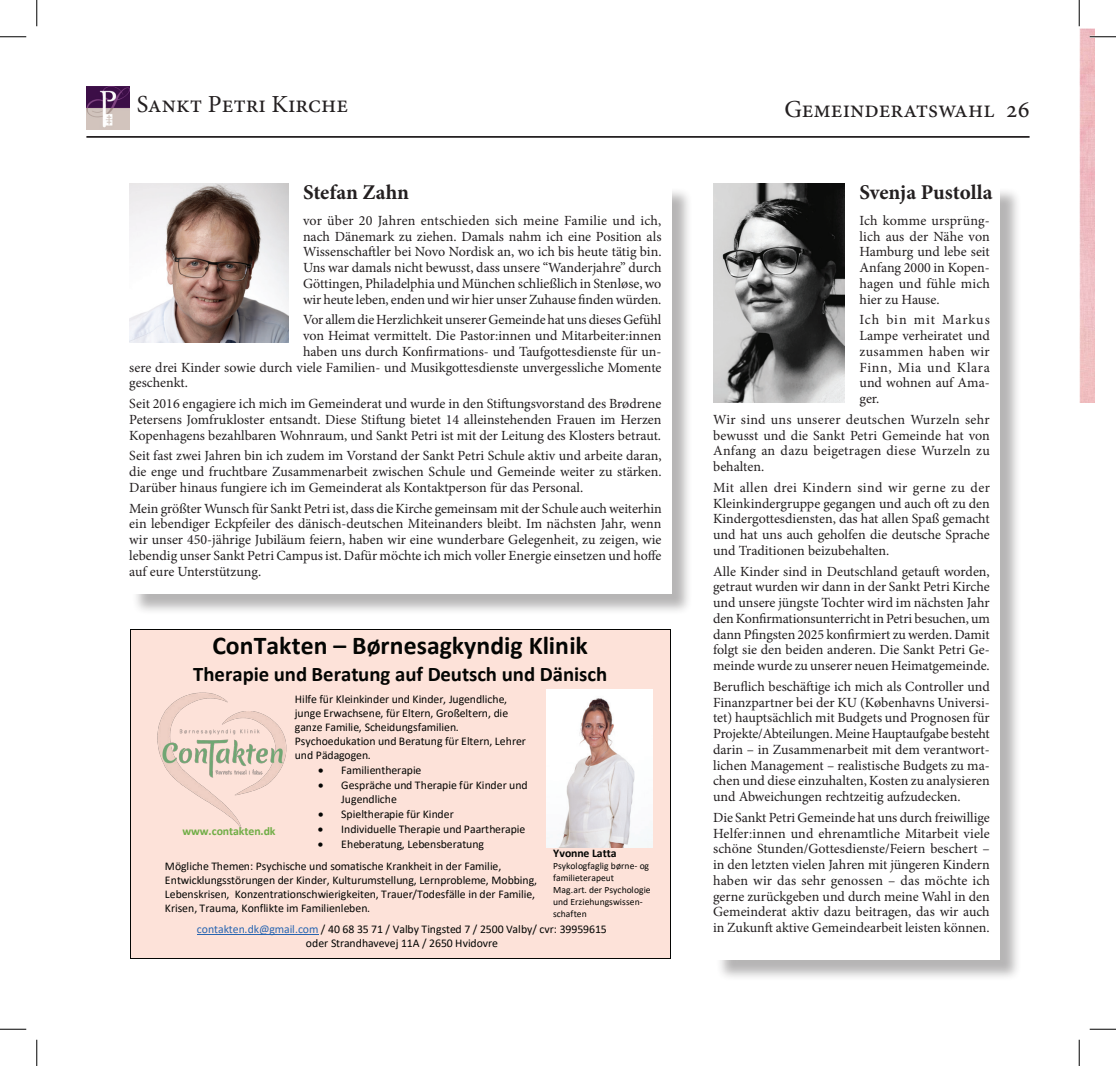
<style>
.page{position:relative;width:1116px;height:1066px;background:#fff}
.page>*{position:absolute;margin:0;border:0;box-sizing:border-box;transform-origin:0 0}
.t1{font:700 25.72px "Calibri";color:#040503}
.t2{font:24.5px "Minion Pro";color:#231f20}
.t3{font:700 21px "Minion Pro";letter-spacing:-.005em;color:#231f20}
.t4{font:700 20.82px "Calibri";color:#040503}
.t5{font:14px/15.8px "Minion Pro";color:#231f20;text-align:justify}
.t6{font:11.72px/14.2px "Calibri";color:#040503}
.t7{font:700 11.72px "Calibri";letter-spacing:-.005em;color:#70ad46}
.t8{font:700 11.72px "Calibri";letter-spacing:-.005em;color:#040503}
.t9{font:9.62px/11.9px "Calibri";letter-spacing:-.005em;color:#040503}
.s1{color:#2865b1}
</style>
<div class="page">
<hr style="left:86px;top:136px;width:943px;height:2px;background:#231f20">
<img style="left:86px;top:86px;width:43px;height:43px">
<div style="left:132px;top:187px;width:561px;height:429px;background:#231f20;opacity:.33"></div>
<div style="left:129px;top:184px;width:542px;height:409px;background:#fff"></div>
<img style="left:129px;top:184px;width:159px;height:159px">
<div style="left:715px;top:187px;width:306px;height:794px;background:#231f20;opacity:.33"></div>
<div style="left:713px;top:184px;width:286px;height:775px;background:#fff"></div>
<img style="left:713px;top:184px;width:131px;height:218px">
<div style="left:137px;top:630px;width:526px;height:31px;background:#fde2d9"></div>
<div style="left:137px;top:661px;width:526px;height:25px;background:#fde2d9"></div>
<div style="left:137px;top:686px;width:526px;height:26px;background:#fde2d9"></div>
<div style="left:137px;top:712px;width:526px;height:18px;background:#fde2d9"></div>
<div style="left:137px;top:730px;width:526px;height:19px;background:#fde2d9"></div>
<div style="left:137px;top:749px;width:526px;height:19px;background:#fde2d9"></div>
<div style="left:137px;top:768px;width:526px;height:19px;background:#fde2d9"></div>
<div style="left:137px;top:787px;width:526px;height:19px;background:#fde2d9"></div>
<div style="left:137px;top:806px;width:526px;height:19px;background:#fde2d9"></div>
<div style="left:137px;top:825px;width:526px;height:19px;background:#fde2d9"></div>
<div style="left:137px;top:844px;width:526px;height:19px;background:#fde2d9"></div>
<div style="left:137px;top:863px;width:526px;height:19px;background:#fde2d9"></div>
<div style="left:137px;top:882px;width:526px;height:18px;background:#fde2d9"></div>
<div style="left:137px;top:900px;width:526px;height:19px;background:#fde2d9"></div>
<div style="left:137px;top:919px;width:526px;height:19px;background:#fde2d9"></div>
<div style="left:137px;top:938px;width:526px;height:19px;background:#fde2d9"></div>
<hr style="left:130px;top:629px;width:539px;height:1px;background:#040503">
<hr style="left:130px;top:629px;width:1px;height:328px;background:#040503">
<hr style="left:130px;top:957px;width:539px;height:1px;background:#040503">
<hr style="left:669px;top:629px;width:1px;height:328px;background:#040503">
<hr style="left:197px;top:934px;width:121px;height:1px;background:#2865b1">
<div style="left:544px;top:840px;width:123px;height:82px;background:#fde2d9"></div>
<img style="left:134px;top:663px;width:153px;height:183px">
<img style="left:547px;top:689px;width:105px;height:158px">
<img style="left:1079px;top:28px;width:14px;height:374px">
<hr style="left:1089px;top:36px;width:26px;height:2px;background:#fff">
<svg style="left:0;top:36px;width:26px;height:1px"></svg>
<svg style="left:1089px;top:36px;width:26px;height:1px"></svg>
<svg style="left:0;top:1029px;width:26px;height:1px"></svg>
<svg style="left:1089px;top:1029px;width:26px;height:1px"></svg>
<svg style="left:36px;top:0;width:1px;height:26px"></svg>
<svg style="left:36px;top:1039px;width:1px;height:27px"></svg>
<svg style="left:1078px;top:0;width:1px;height:26px"></svg>
<svg style="left:1078px;top:1039px;width:1px;height:27px"></svg>
<h2 class="t2" style="left:137px;top:88px;width:213px">Sankt Petri Kirche</h2>
<h2 class="t2" style="left:784px;top:93px;width:247px">Gemeinderatswahl 26</h2>
<h3 class="t3" style="left:303px;top:178px;width:108px">Stefan Zahn</h3>
<p class="t5" style="left:303px;top:213px;width:360px">vor über 20 Jahren entschieden sich meine Familie und ich, nach Dänemark zu ziehen. Damals nahm ich eine Position als Wissenschaftler bei Novo Nordisk an, wo ich bis heute tätig bin.<br>Uns war damals nicht bewusst, dass unsere “Wanderjahre” durch Göttingen, Philadelphia und München schließlich in Stenløse, wo wir heute leben, enden und wir hier unser Zuhause finden würden.</p>
<p class="t5" style="left:303px;top:312px;width:360px">Vor allem die Herzlichkeit unserer Gemeinde hat uns dieses Gefühl</p>
<p class="t5" style="left:303px;top:328px;width:360px">von Heimat vermittelt. Die Pastor:innen und Mitarbeiter:innen</p>
<p class="t5" style="left:303px;top:344px;width:360px">haben uns durch Konfirmations- und Taufgottesdienste für un-</p>
<p class="t5" style="left:129px;top:359px;width:533px">sere drei Kinder sowie durch viele Familien- und Musikgottesdienste unvergessliche Momente</p>
<p class="t5" style="left:129px;top:375px;width:60px">geschenkt.</p>
<p class="t5" style="left:129px;top:396px;width:533px">Seit 2016 engagiere ich mich im Gemeinderat und wurde in den Stiftungsvorstand des Brødrene Petersens Jomfrukloster entsandt. Diese Stiftung bietet 14 alleinstehenden Frauen im Herzen Kopenhagens bezahlbaren Wohnraum, und Sankt Petri ist mit der Leitung des Klosters betraut.</p>
<p class="t5" style="left:129px;top:448px;width:533px">Seit fast zwei Jahren bin ich zudem im Vorstand der Sankt Petri Schule aktiv und arbeite daran, die enge und fruchtbare Zusammenarbeit zwischen Schule und Gemeinde weiter zu stärken.<br>Darüber hinaus fungiere ich im Gemeinderat als Kontaktperson für das Personal.</p>
<p class="t5" style="left:129px;top:500px;width:534px">Mein größter Wunsch für Sankt Petri ist, dass die Kirche gemeinsam mit der Schule auch weiterhin ein lebendiger Eckpfeiler des dänisch-deutschen Miteinanders bleibt. Im nächsten Jahr, wenn wir unser 450-jährige Jubiläum feiern, haben wir eine wunderbare Gelegenheit, zu zeigen, wie lebendig unser Sankt Petri Campus ist. Dafür möchte ich mich voller Energie einsetzen und hoffe auf eure Unterstützung.</p>
<h1 class="t1" style="left:212px;top:627px;width:377px">ConTakten – Børnesagkyndig Klinik</h1>
<h3 class="t4" style="left:193px;top:659px;width:416px">Therapie und Beratung auf Deutsch und Dänisch</h3>
<p class="t7" style="left:182px;top:823px;width:94px">www.contakten.dk</p>
<p class="t6" style="left:295px;top:691px;width:233px">Hilfe für Kleinkinder und Kinder, Jugendliche, junge Erwachsene, für Eltern, Großeltern, die ganze Familie, Scheidungsfamilien.<br>Psychoedukation und Beratung für Eltern, Lehrer und Pädagogen.</p>
<p class="t6" style="left:318px;top:763px;width:105px">• Familientherapie</p>
<p class="t6" style="left:341px;top:778px;width:188px;text-indent:-23px">• Gespräche und Therapie für Kinder und<br>Jugendliche</p>
<p class="t6" style="left:318px;top:806px;width:137px">• Spieltherapie für Kinder</p>
<p class="t6" style="left:318px;top:821px;width:209px">• Individuelle Therapie und Paartherapie</p>
<p class="t6" style="left:318px;top:836px;width:168px">• Eheberatung, Lebensberatung</p>
<p class="t6" style="left:165px;top:858px;width:373px">Mögliche Themen: Psychische und somatische Krankheit in der Familie, Entwicklungsstörungen der Kinder, Kulturumstellung, Lernprobleme, Mobbing, Lebenskrisen, Konzentrationschwierigkeiten, Trauer/Todesfälle in der Familie, Krisen, Trauma, Konflikte im Familienleben.</p>
<p class="t8" style="left:553px;top:844px;width:65px">Yvonne Latta</p>
<p class="t9" style="left:553px;top:859px;width:99px">Psykologfaglig børne- og familieterapeut<br>Mag.art. der Psychologie und Erziehungswissen&shy;schaften</p>
<p class="t6" style="left:197px;top:922px;width:411px;text-align:center"><span class="s1">contakten.dk@gmail.com</span> / 40 68 35 71 / Valby Tingsted 7 / 2500 Valby/ cvr: 39959615 oder Strandhavevej 11A / 2650 Hvidovre</p>
<h3 class="t3" style="left:859px;top:178px;width:134px">Svenja Pustolla</h3>
<p class="t5" style="left:859px;top:213px;width:132px">Ich komme ursprüng&shy;lich aus der Nähe von Hamburg und lebe seit Anfang 2000 in Kopen&shy;hagen und fühle mich hier zu Hause.</p>
<p class="t5" style="left:859px;top:312px;width:132px">Ich bin mit Markus Lampe verheiratet und zusammen haben wir Finn, Mia und Klara und wohnen auf Ama&shy;ger.</p>
<p class="t5" style="left:713px;top:411px;width:278px">Wir sind uns unserer deutschen Wurzeln sehr bewusst und die Sankt Petri Gemeinde hat von Anfang an dazu beigetragen diese Wurzeln zu behalten.</p>
<p class="t5" style="left:713px;top:479px;width:278px">Mit allen drei Kindern sind wir gerne zu der Kleinkindergruppe gegangen und auch oft zu den Kindergottesdiensten, das hat allen Spaß gemacht und hat uns auch geholfen die deutsche Sprache und Traditionen beizubehalten.</p>
<p class="t5" style="left:713px;top:563px;width:278px">Alle Kinder sind in Deutschland getauft worden, getraut wurden wir dann in der Sankt Petri Kirche und unsere jüngste Tochter wird im nächsten Jahr den Konfirmationsunterricht in Petri besuchen, um dann Pfingsten 2025 konfirmiert zu werden. Damit folgt sie den beiden anderen. Die Sankt Petri Ge&shy;meinde wurde zu unserer neuen Heimatgemeinde.</p>
<p class="t5" style="left:713px;top:678px;width:278px">Beruflich beschäftige ich mich als Controller und Finanzpartner bei der KU (Københavns Universi&shy;tet) hauptsächlich mit Budgets und Prognosen für Projekte/Abteilungen. Meine Hauptaufgabe besteht darin – in Zusammenarbeit mit dem verantwort&shy;lichen Management – realistische Budgets zu ma&shy;chen und diese einzuhalten, Kosten zu analysieren und Abweichungen rechtzeitig aufzudecken.</p>
<p class="t5" style="left:713px;top:809px;width:278px">Die Sankt Petri Gemeinde hat uns durch freiwillige Helfer:innen und ehrenamtliche Mitarbeit viele schöne Stunden/Gottesdienste/Feiern beschert – in den letzten vielen Jahren mit jüngeren Kindern haben wir das sehr genossen – das möchte ich gerne zurückgeben und durch meine Wahl in den Gemeinderat aktiv dazu beitragen, das wir auch in Zukunft aktive Gemeindearbeit leisten können.</p>
</div>
